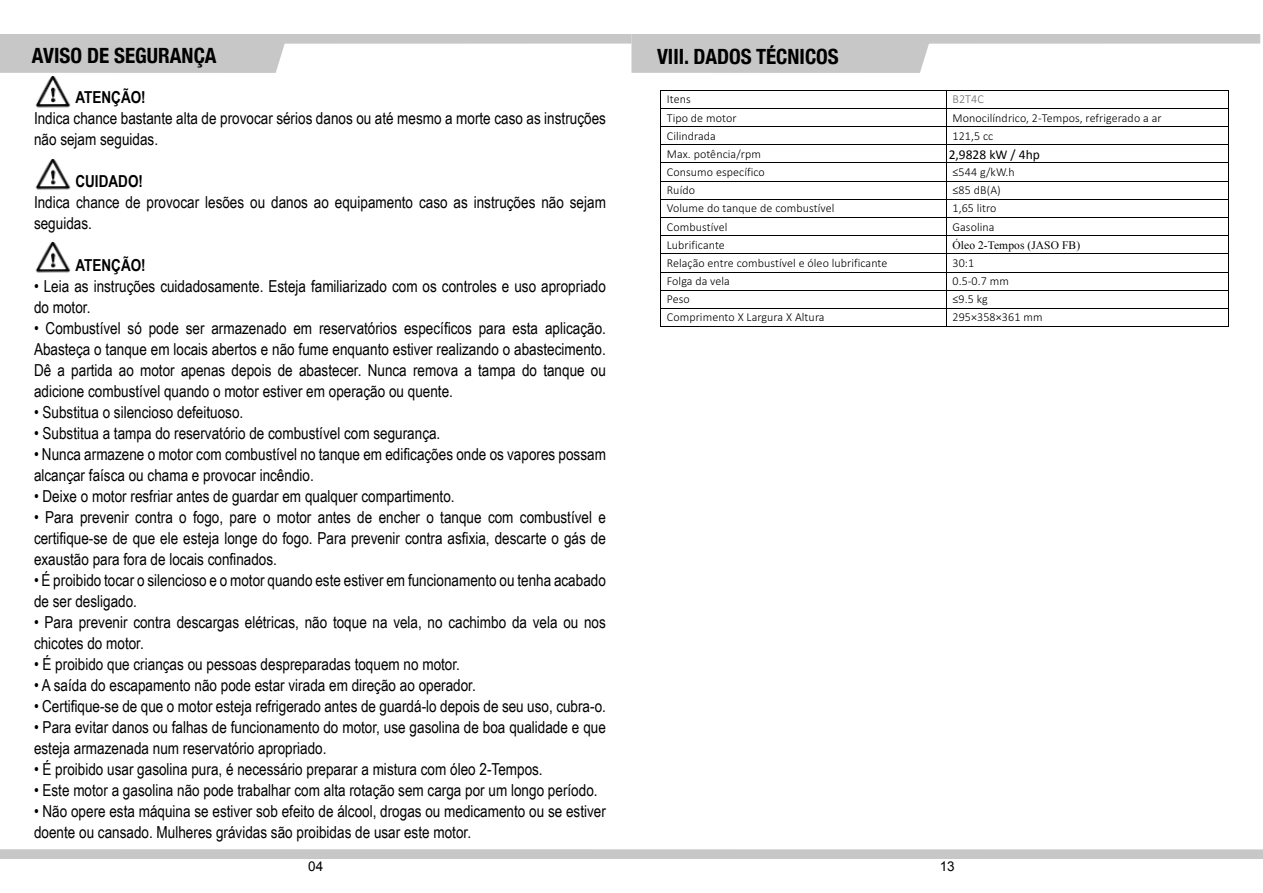
<style>
.page{position:relative;width:1263px;height:893px;background:#fff}
.page>*{position:absolute;margin:0;border:0;box-sizing:border-box;transform-origin:0 0}
.t1{font:700 condensed 21px "Helvetica Neue";color:#000}
.t2{font:16.5px/21px "Arial Narrow";color:#000}
.t3{font:700 16.5px "Arial Narrow";color:#000}
.t4{font:13.5px "Calibri";color:#000}
.t5{font:13.5px "Arial";color:#000}
.t6{font:300 12px "Calibri";letter-spacing:.01em;color:#000}
.t7{font:300 12px "Calibri";letter-spacing:.01em;color:#6b6b6b}
.t8{font:11.4px "Times New Roman";letter-spacing:.01em;color:#000}
</style>
<div class="page">
<svg style="left:0;top:849px;width:1263px;height:10px;background:#c8c8c8"></svg>
<svg style="left:0;top:34px;width:1260px;height:39px"></svg>
<hr style="left:661px;top:90px;width:285px;height:1px;background:#000">
<hr style="left:947px;top:90px;width:281px;height:1px;background:#000">
<hr style="left:661px;top:108px;width:285px;height:1px;background:#000">
<hr style="left:947px;top:108px;width:281px;height:1px;background:#000">
<hr style="left:661px;top:126px;width:285px;height:1px;background:#000">
<hr style="left:947px;top:126px;width:281px;height:1px;background:#000">
<hr style="left:661px;top:144px;width:285px;height:1px;background:#000">
<hr style="left:947px;top:144px;width:281px;height:1px;background:#000">
<hr style="left:661px;top:163px;width:285px;height:1px;background:#000">
<hr style="left:947px;top:163px;width:281px;height:1px;background:#000">
<hr style="left:661px;top:181px;width:285px;height:1px;background:#000">
<hr style="left:947px;top:181px;width:281px;height:1px;background:#000">
<hr style="left:661px;top:199px;width:285px;height:1px;background:#000">
<hr style="left:947px;top:199px;width:281px;height:1px;background:#000">
<hr style="left:661px;top:217px;width:285px;height:1px;background:#000">
<hr style="left:947px;top:217px;width:281px;height:1px;background:#000">
<hr style="left:661px;top:235px;width:285px;height:1px;background:#000">
<hr style="left:947px;top:235px;width:281px;height:1px;background:#000">
<hr style="left:661px;top:254px;width:285px;height:1px;background:#000">
<hr style="left:947px;top:254px;width:281px;height:1px;background:#000">
<hr style="left:661px;top:272px;width:285px;height:1px;background:#000">
<hr style="left:947px;top:272px;width:281px;height:1px;background:#000">
<hr style="left:661px;top:290px;width:285px;height:1px;background:#000">
<hr style="left:947px;top:290px;width:281px;height:1px;background:#000">
<hr style="left:661px;top:308px;width:285px;height:1px;background:#000">
<hr style="left:947px;top:308px;width:281px;height:1px;background:#000">
<svg style="left:660px;top:90px;width:1px;height:237px"></svg>
<hr style="left:661px;top:326px;width:285px;height:1px;background:#000">
<svg style="left:946px;top:90px;width:1px;height:237px"></svg>
<hr style="left:947px;top:326px;width:281px;height:1px;background:#000">
<svg style="left:1228px;top:90px;width:1px;height:237px"></svg>
<img style="left:35px;top:76px;width:36px;height:32px">
<img style="left:35px;top:159px;width:36px;height:31px">
<img style="left:35px;top:242px;width:36px;height:31px">
<p class="t1" style="left:32px;top:38px;width:186px">AVISO DE SEGURANÇA</p>
<p class="t3" style="left:75px;top:85px;width:72px">ATENÇÃO!</p>
<p class="t2" style="left:34px;top:107px;width:573px">Indica chance bastante alta de provocar sérios danos ou até mesmo a morte caso as instruções não sejam seguidas.</p>
<p class="t3" style="left:75px;top:169px;width:69px">CUIDADO!</p>
<p class="t2" style="left:34px;top:191px;width:573px">Indica chance de provocar lesões ou danos ao equipamento caso as instruções não sejam seguidas.</p>
<p class="t3" style="left:75px;top:253px;width:72px">ATENÇÃO!</p>
<p class="t2" style="left:34px;top:275px;width:573px">• Leia as instruções cuidadosamente. Esteja familiarizado com os controles e uso apropriado do motor.</p>
<p class="t2" style="left:34px;top:317px;width:573px;text-align:justify">• Combustível só pode ser armazenado em reservatórios específicos para esta aplicação.<br>Abasteça o tanque em locais abertos e não fume enquanto estiver realizando o abastecimento.<br>Dê a partida ao motor apenas depois de abastecer. Nunca remova a tampa do tanque ou adicione combustível quando o motor estiver em operação ou quente.</p>
<p class="t2" style="left:34px;top:401px;width:211px">• Substitua o silencioso defeituoso.</p>
<p class="t2" style="left:34px;top:422px;width:408px">• Substitua a tampa do reservatório de combustível com segurança.</p>
<p class="t2" style="left:34px;top:443px;width:573px">• Nunca armazene o motor com combustível no tanque em edificações onde os vapores possam alcançar faísca ou chama e provocar incêndio.</p>
<p class="t2" style="left:34px;top:485px;width:422px">• Deixe o motor resfriar antes de guardar em qualquer compartimento.</p>
<p class="t2" style="left:34px;top:506px;width:573px;text-align:justify">• Para prevenir contra o fogo, pare o motor antes de encher o tanque com combustível e certifique-se de que ele esteja longe do fogo. Para prevenir contra asfixia, descarte o gás de exaustão para fora de locais confinados.</p>
<p class="t2" style="left:34px;top:569px;width:573px">• É proibido tocar o silencioso e o motor quando este estiver em funcionamento ou tenha acabado de ser desligado.</p>
<p class="t2" style="left:34px;top:611px;width:573px">• Para prevenir contra descargas elétricas, não toque na vela, no cachimbo da vela ou nos chicotes do motor.</p>
<p class="t2" style="left:34px;top:653px;width:427px">• É proibido que crianças ou pessoas despreparadas toquem no motor.</p>
<p class="t2" style="left:34px;top:674px;width:443px">• A saída do escapamento não pode estar virada em direção ao operador.</p>
<p class="t2" style="left:34px;top:695px;width:573px">• Certifique-se de que o motor esteja refrigerado antes de guardá-lo depois de seu uso, cubra-o.</p>
<p class="t2" style="left:34px;top:716px;width:573px">• Para evitar danos ou falhas de funcionamento do motor, use gasolina de boa qualidade e que esteja armazenada num reservatório apropriado.</p>
<p class="t2" style="left:34px;top:758px;width:510px">• É proibido usar gasolina pura, é necessário preparar a mistura com óleo 2-Tempos.</p>
<p class="t2" style="left:34px;top:779px;width:565px">• Este motor a gasolina não pode trabalhar com alta rotação sem carga por um longo período.</p>
<p class="t2" style="left:34px;top:800px;width:573px">• Não opere esta máquina se estiver sob efeito de álcool, drogas ou medicamento ou se estiver doente ou cansado. Mulheres grávidas são proibidas de usar este motor.</p>
<p class="t1" style="left:657px;top:39px;width:183px">VIII. DADOS TÉCNICOS</p>
<p class="t6" style="left:667px;top:92px;width:25px">Itens</p>
<p class="t7" style="left:952px;top:92px;width:33px">B2T4C</p>
<p class="t6" style="left:667px;top:110px;width:71px">Tipo de motor</p>
<p class="t6" style="left:952px;top:110px;width:211px">Monocilíndrico, 2-Tempos, refrigerado a ar</p>
<p class="t6" style="left:667px;top:128px;width:51px">Cilindrada</p>
<p class="t6" style="left:952px;top:128px;width:42px">121,5 cc</p>
<p class="t6" style="left:667px;top:146px;width:96px">Max. potência/rpm</p>
<p class="t6" style="left:952px;top:146px;width:136px">2.5 kW/ 3,35hp à 3400 rpm</p>
<p class="t6" style="left:667px;top:165px;width:99px">Consumo específico</p>
<p class="t6" style="left:952px;top:165px;width:64px">≤544 g/kW.h</p>
<p class="t6" style="left:667px;top:183px;width:30px">Ruído</p>
<p class="t6" style="left:952px;top:183px;width:50px">≤85 dB(A)</p>
<p class="t6" style="left:667px;top:201px;width:169px">Volume do tanque de combustível</p>
<p class="t6" style="left:952px;top:201px;width:46px">1,65 litro</p>
<p class="t6" style="left:667px;top:219px;width:62px">Combustível</p>
<p class="t6" style="left:952px;top:219px;width:43px">Gasolina</p>
<p class="t6" style="left:667px;top:237px;width:60px">Lubrificante</p>
<p class="t8" style="left:952px;top:237px;width:129px">Óleo 2-Tempos (JASO FB)</p>
<p class="t6" style="left:667px;top:256px;width:222px">Relação entre combustível e óleo lubrificante</p>
<p class="t6" style="left:952px;top:256px;width:23px">30:1</p>
<p class="t6" style="left:667px;top:274px;width:65px">Folga da vela</p>
<p class="t6" style="left:952px;top:274px;width:58px">0.5-0.7 mm</p>
<p class="t6" style="left:667px;top:292px;width:25px">Peso</p>
<p class="t6" style="left:952px;top:292px;width:37px">≤9.5 kg</p>
<p class="t6" style="left:667px;top:310px;width:159px">Comprimento X Largura X Altura</p>
<p class="t6" style="left:952px;top:310px;width:92px">295×358×361 mm</p>
<p class="t4" style="left:949px;top:146px;width:93px">2,9828 kW / 4hp</p>
<p class="t5" style="left:308px;top:857px;width:17px">04</p>
<p class="t5" style="left:940px;top:857px;width:17px">13</p>
</div>
